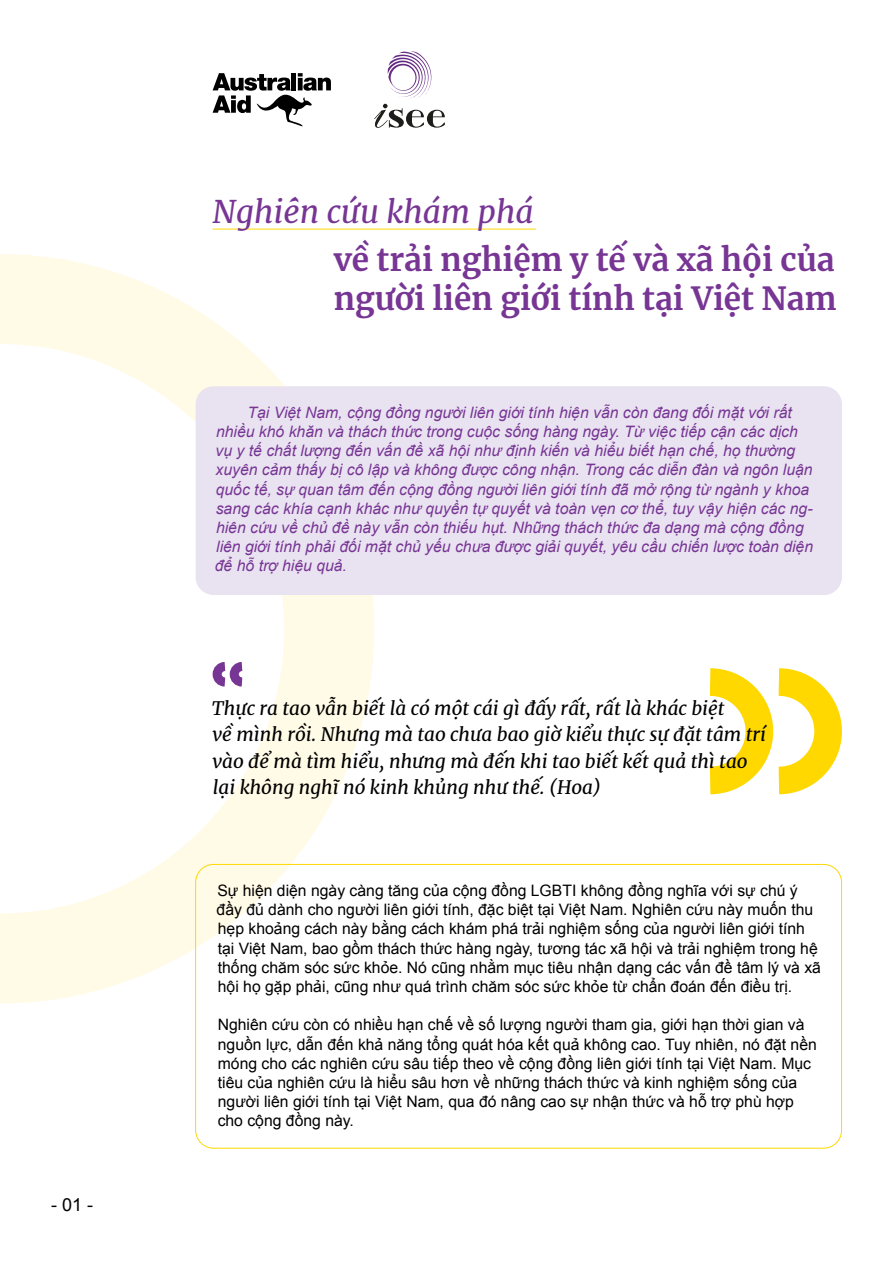
<style>
.page{position:relative;width:893px;height:1263px;background:#fff}
.page>*{position:absolute;margin:0;border:0;box-sizing:border-box;transform-origin:0 0}
.t1{font:700 31.5px/39px "Merriweather";color:#773594}
.t2{font:italic 31.5px "Merriweather";color:#773594}
.t3{font:italic 18.75px/26.2px "Merriweather";color:#000}
.t4{font:18px "Arial";color:#000}
.t5{font:15.75px/19.2px "Arial";color:#000}
.t6{font:italic 15.75px/19.2px "Arial";color:#773594}
</style>
<div class="page">
<svg style="left:0;top:254px;width:374px;height:749px"></svg>
<hr style="left:213px;top:229px;width:323px;height:1px;background:#ffd800">
<div style="left:196px;top:386px;width:646px;height:209px;background:#e9e3f1;border-radius:18px"></div>
<svg style="left:709px;top:668px;width:133px;height:127px"></svg>
<svg style="left:208px;top:657px;width:43px;height:34px"></svg>
<svg style="left:374px;top:51px;width:71px;height:77px"></svg>
<svg style="left:213px;top:73px;width:118px;height:53px"></svg>
<p class="t4" style="left:51px;top:1193px;width:44px">- 01 -</p>
<h1 class="t2" style="left:213px;top:190px;width:323px">Nghiên cứu khám phá</h1>
<h1 class="t1" style="left:334px;top:239px;width:504px">về trải nghiệm y tế và xã hội của người liên giới tính tại Việt Nam</h1>
<p class="t6" style="left:215px;top:403px;width:600px;text-indent:33px">Tại Việt Nam, cộng đồng người liên giới tính hiện vẫn còn đang đối mặt với rất nhiều khó khăn và thách thức trong cuộc sống hàng ngày. Từ việc tiếp cận các dịch vụ y tế chất lượng đến vấn đề xã hội như định kiến và hiểu biết hạn chế, họ thường xuyên cảm thấy bị cô lập và không được công nhận. Trong các diễn đàn và ngôn luận quốc tế, sự quan tâm đến cộng đồng người liên giới tính đã mở rộng từ ngành y khoa sang các khía cạnh khác như quyền tự quyết và toàn vẹn cơ thể, tuy vậy hiện các ng&shy;hiên cứu về chủ đề này vẫn còn thiếu hụt. Những thách thức đa dạng mà cộng đồng liên giới tính phải đối mặt chủ yếu chưa được giải quyết, yêu cầu chiến lược toàn diện để hỗ trợ hiệu quả.</p>
<p class="t3" style="left:212px;top:695px;width:556px">Thực ra tao vẫn biết là có một cái gì đấy rất, rất là khác biệt<br>về mình rồi. Nhưng mà tao chưa bao giờ kiểu thực sự đặt tâm trí vào để mà tìm hiểu, nhưng mà đến khi tao biết kết quả thì tao lại không nghĩ nó kinh khủng như thế. (Hoa)</p>
<p class="t5" style="left:217px;top:881px;width:606px">Sự hiện diện ngày càng tăng của cộng đồng LGBTI không đồng nghĩa với sự chú ý đầy đủ dành cho người liên giới tính, đặc biệt tại Việt Nam. Nghiên cứu này muốn thu hẹp khoảng cách này bằng cách khám phá trải nghiệm sống của người liên giới tính tại Việt Nam, bao gồm thách thức hàng ngày, tương tác xã hội và trải nghiệm trong hệ thống chăm sóc sức khỏe. Nó cũng nhằm mục tiêu nhận dạng các vấn đề tâm lý và xã hội họ gặp phải, cũng như quá trình chăm sóc sức khỏe từ chẩn đoán đến điều trị.</p>
<p class="t5" style="left:218px;top:1015px;width:601px">Nghiên cứu còn có nhiều hạn chế về số lượng người tham gia, giới hạn thời gian và nguồn lực, dẫn đến khả năng tổng quát hóa kết quả không cao. Tuy nhiên, nó đặt nền móng cho các nghiên cứu sâu tiếp theo về cộng đồng liên giới tính tại Việt Nam. Mục tiêu của nghiên cứu là hiểu sâu hơn về những thách thức và kinh nghiệm sống của người liên giới tính tại Việt Nam, qua đó nâng cao sự nhận thức và hỗ trợ phù hợp cho cộng đồng này.</p>
</div>
